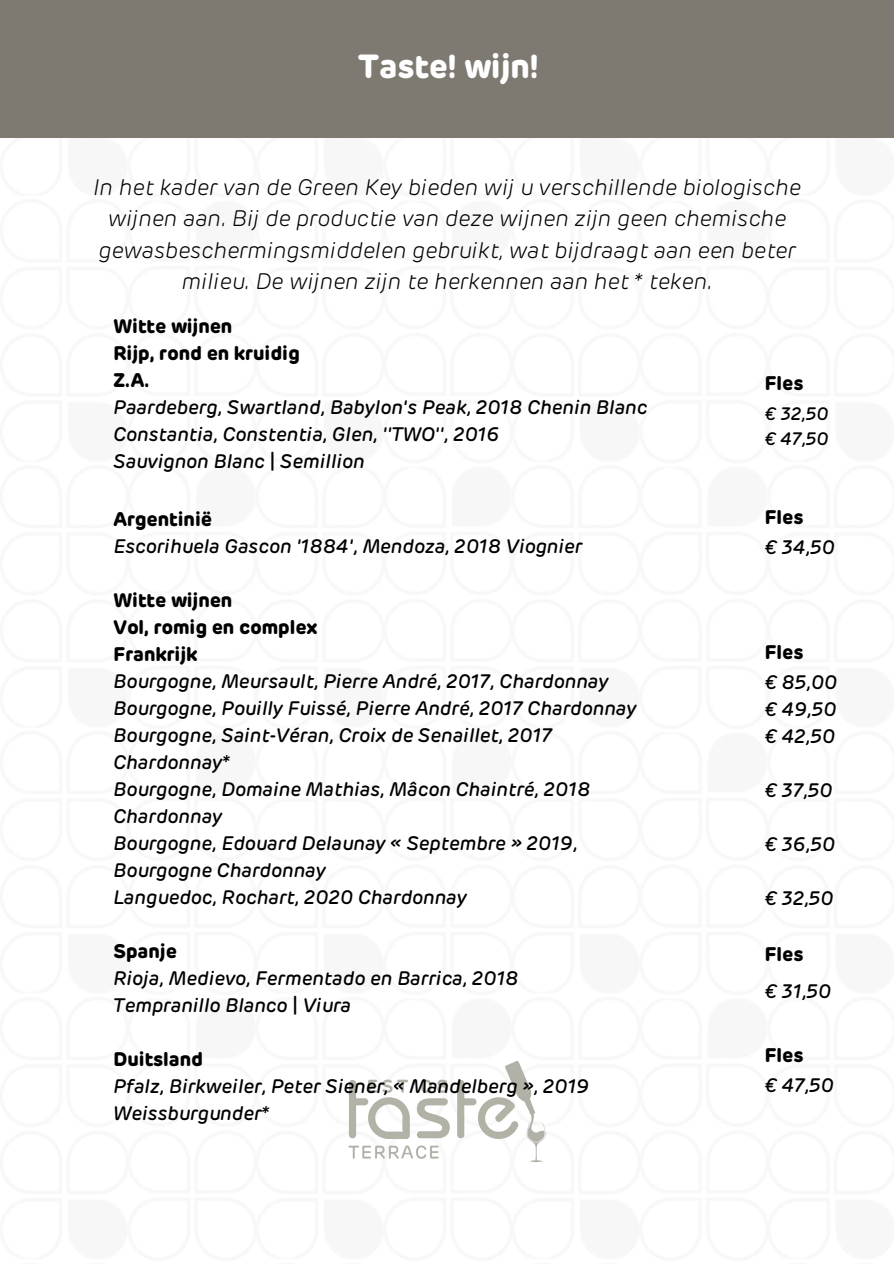
<style>
.page{position:relative;width:894px;height:1264px;background:#fff}
.page>*{position:absolute;margin:0;border:0;box-sizing:border-box;transform-origin:0 0}
.t1{font:700 33.15px "Rubrik";color:#fff}
.t2{font:italic 300 22.5px/31.5px "Rubrik";color:#000;text-align:center}
.t3{font:italic 500 19.5px/27px "Rubrik";color:#000}
.t4{font:700 19.5px "Rubrik";color:#000}
.t5{font:italic 500 18px "Rubrik";color:#000}
</style>
<div class="page">
<img style="left:348px;top:1060px;width:198px;height:103px">
<div style="left:0;top:0;width:893px;height:137px;background:#7e7971"></div>
<p class="t1" style="left:358px;top:52px;width:182px">Taste! wijn!</p>
<p class="t2" style="left:93px;top:172px;width:708px">In het kader van de Green Key bieden wij u verschillende biologische wijnen aan. Bij de productie van deze wijnen zijn geen chemische gewasbeschermingsmiddelen gebruikt, wat bijdraagt aan een beter milieu. De wijnen zijn te herkennen aan het * teken.</p>
<p class="t4" style="left:113px;top:318px;width:120px">Witte wijnen</p>
<p class="t4" style="left:113px;top:345px;width:188px">Rijp, rond en kruidig</p>
<p class="t4" style="left:113px;top:372px;width:38px">Z.A.</p>
<p class="t3" style="left:113px;top:395px;width:535px">Paardeberg, Swartland, Babylon's Peak, 2018 Chenin Blanc</p>
<p class="t3" style="left:113px;top:422px;width:387px">Constantia, Constentia, Glen, ''TWO'', 2016</p>
<p class="t3" style="left:113px;top:449px;width:253px">Sauvignon Blanc | Semillion</p>
<p class="t4" style="left:113px;top:510px;width:100px">Argentinië</p>
<p class="t3" style="left:113px;top:533px;width:470px">Escorihuela Gascon '1884', Mendoza, 2018 Viognier</p>
<p class="t4" style="left:113px;top:591px;width:120px">Witte wijnen</p>
<p class="t4" style="left:113px;top:618px;width:206px">Vol, romig en complex</p>
<p class="t4" style="left:113px;top:645px;width:86px">Frankrijk</p>
<p class="t3" style="left:113px;top:668px;width:496px">Bourgogne, Meursault, Pierre André, 2017, Chardonnay</p>
<p class="t3" style="left:113px;top:695px;width:524px">Bourgogne, Pouilly Fuissé, Pierre André, 2017 Chardonnay</p>
<p class="t3" style="left:113px;top:722px;width:440px">Bourgogne, Saint-Véran, Croix de Senaillet, 2017</p>
<p class="t3" style="left:113px;top:749px;width:118px">Chardonnay*</p>
<p class="t3" style="left:113px;top:776px;width:478px">Bourgogne, Domaine Mathias, Mâcon Chaintré, 2018</p>
<p class="t3" style="left:113px;top:803px;width:110px">Chardonnay</p>
<p class="t3" style="left:113px;top:830px;width:465px">Bourgogne, Edouard Delaunay « Septembre » 2019,</p>
<p class="t3" style="left:113px;top:857px;width:214px">Bourgogne Chardonnay</p>
<p class="t3" style="left:113px;top:885px;width:355px">Languedoc, Rochart, 2020 Chardonnay</p>
<p class="t4" style="left:113px;top:942px;width:65px">Spanje</p>
<p class="t3" style="left:113px;top:966px;width:406px">Rioja, Medievo, Fermentado en Barrica, 2018</p>
<p class="t3" style="left:113px;top:993px;width:239px">Tempranillo Blanco | Viura</p>
<p class="t4" style="left:113px;top:1050px;width:91px">Duitsland</p>
<p class="t3" style="left:113px;top:1074px;width:477px">Pfalz, Birkweiler, Peter Siener, « Mandelberg », 2019</p>
<p class="t3" style="left:113px;top:1101px;width:157px">Weissburgunder*</p>
<p class="t4" style="left:764px;top:374px;width:40px">Fles</p>
<p class="t5" style="left:764px;top:406px;width:65px">€ 32,50</p>
<p class="t5" style="left:764px;top:431px;width:65px">€ 47,50</p>
<p class="t4" style="left:764px;top:508px;width:40px">Fles</p>
<p class="t3" style="left:764px;top:535px;width:72px">€ 34,50</p>
<p class="t4" style="left:764px;top:643px;width:40px">Fles</p>
<p class="t3" style="left:764px;top:669px;width:74px">€ 85,00 € 49,50</p>
<p class="t3" style="left:764px;top:723px;width:72px">€ 42,50</p>
<p class="t3" style="left:764px;top:778px;width:69px">€ 37,50</p>
<p class="t3" style="left:764px;top:832px;width:72px">€ 36,50</p>
<p class="t3" style="left:764px;top:886px;width:70px">€ 32,50</p>
<p class="t4" style="left:764px;top:945px;width:40px">Fles</p>
<p class="t3" style="left:764px;top:978px;width:68px">€ 31,50</p>
<p class="t4" style="left:764px;top:1046px;width:40px">Fles</p>
<p class="t3" style="left:764px;top:1073px;width:71px">€ 47,50</p>
</div>
